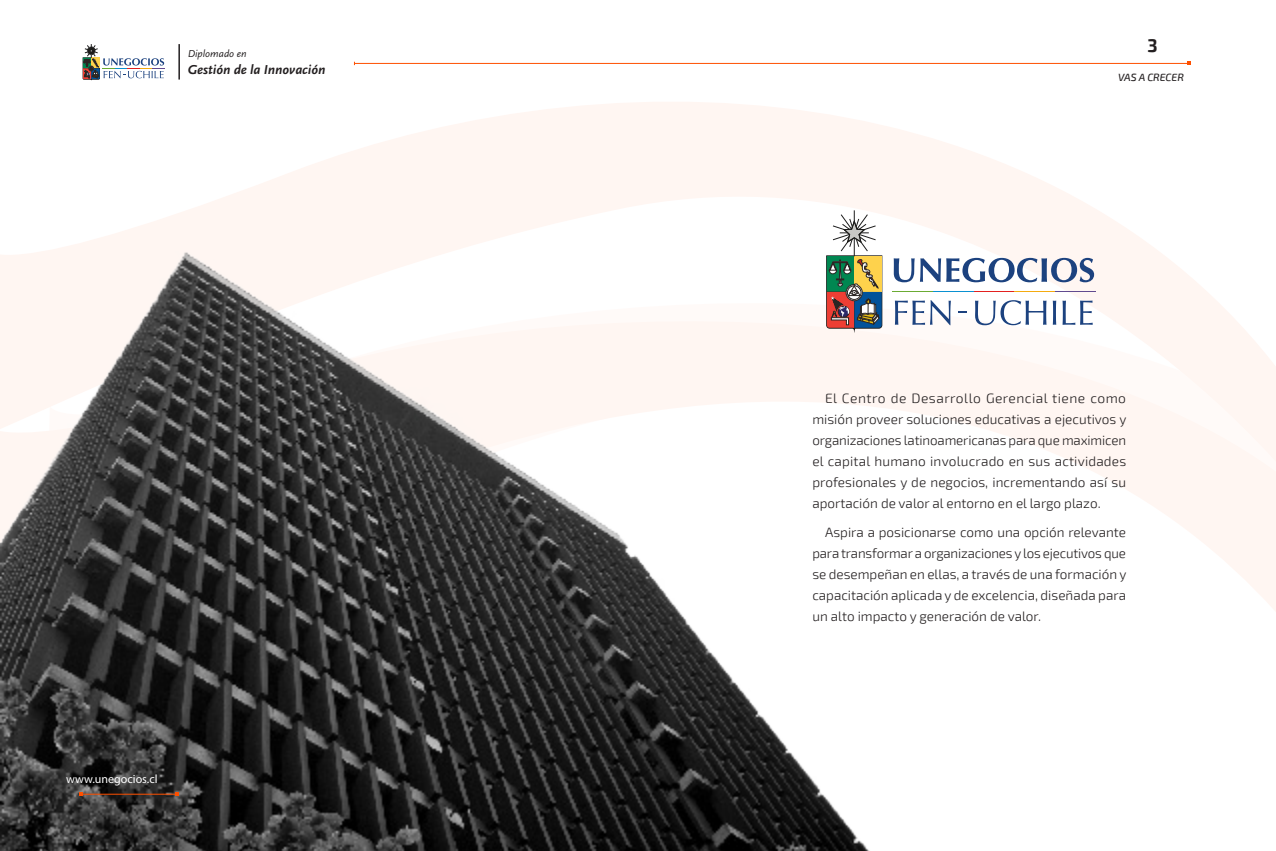
<style>
.page{position:relative;width:1276px;height:851px;background:#fff}
.page>*{position:absolute;margin:0;border:0;box-sizing:border-box;transform-origin:0 0}
.t1{font:700 18px "Exo 2";color:#231f20}
.txt{font:300 13.5px/21px "Exo 2";color:#231f20;text-align:justify}
.t2{font:italic 700 13.5px "Scala Sans";color:#231f20}
.permanente{font:12px "Myriad Pro";color:#fff}
.t3{font:italic 10.5px "Scala Sans";color:#231f20}
.t4{font:italic 500 10.5px "Exo 2";color:#231f20}
</style>
<div class="page">
<svg style="left:922px;top:61px;width:294px;height:240px"></svg>
<svg style="left:922px;top:301px;width:354px;height:310px"></svg>
<img style="left:0;top:57px;width:922px;height:793px">
<svg style="left:893px;top:258px;width:21px;height:24px"></svg>
<svg style="left:920px;top:258px;width:174px;height:24px"></svg>
<svg style="left:826px;top:210px;width:56px;height:120px"></svg>
<hr style="left:891px;top:291px;width:41px;height:1px;background:#6bab33">
<hr style="left:932px;top:291px;width:41px;height:1px;background:#0a91d1">
<hr style="left:973px;top:291px;width:41px;height:1px;background:#e3211f">
<hr style="left:1014px;top:291px;width:41px;height:1px;background:#f5ab0f">
<hr style="left:1055px;top:291px;width:41px;height:1px;background:#614a8f">
<svg style="left:895px;top:300px;width:56px;height:25px"></svg>
<svg style="left:975px;top:300px;width:71px;height:25px"></svg>
<svg style="left:1052px;top:300px;width:4px;height:25px"></svg>
<svg style="left:1062px;top:300px;width:30px;height:25px"></svg>
<svg style="left:958px;top:311px;width:8px;height:2px"></svg>
<hr style="left:354px;top:63px;width:835px;height:1px;background:#fe5000">
<hr style="left:81px;top:793px;width:96px;height:1px;background:#fe5000">
<hr style="left:178px;top:44px;width:2px;height:36px;background:#231f20">
<svg style="left:83px;top:44px;width:82px;height:36px"></svg>
<p class="t3" style="left:188px;top:48px;width:60px">Diplomado en</p>
<p class="t2" style="left:188px;top:62px;width:139px">Gestión de la Innovación</p>
<p class="permanente" style="left:66px;top:771px;width:93px">www.unegocios.cl</p>
<h1 class="t1" style="left:1147px;top:35px;width:12px">3</h1>
<p class="t4" style="left:1118px;top:71px;width:67px">VAS A CRECER</p>
<p class="txt" style="left:812px;top:387px;width:315px;text-indent:13px">El Centro de Desarrollo Gerencial tiene como misión proveer soluciones educativas a ejecutivos y organizaciones latinoamericanas para que maximicen el capital humano involucrado en sus actividades profesionales y de negocios, incrementando así su aportación de valor al entorno en el largo plazo.</p>
<p class="txt" style="left:812px;top:522px;width:315px;text-indent:13px">Aspira a posicionarse como una opción relevante para transformar a organizaciones y los ejecutivos que se desempeñan en ellas, a través de una formación y capacitación aplicada y de excelencia, diseñada para un alto impacto y generación de valor.</p>
</div>
